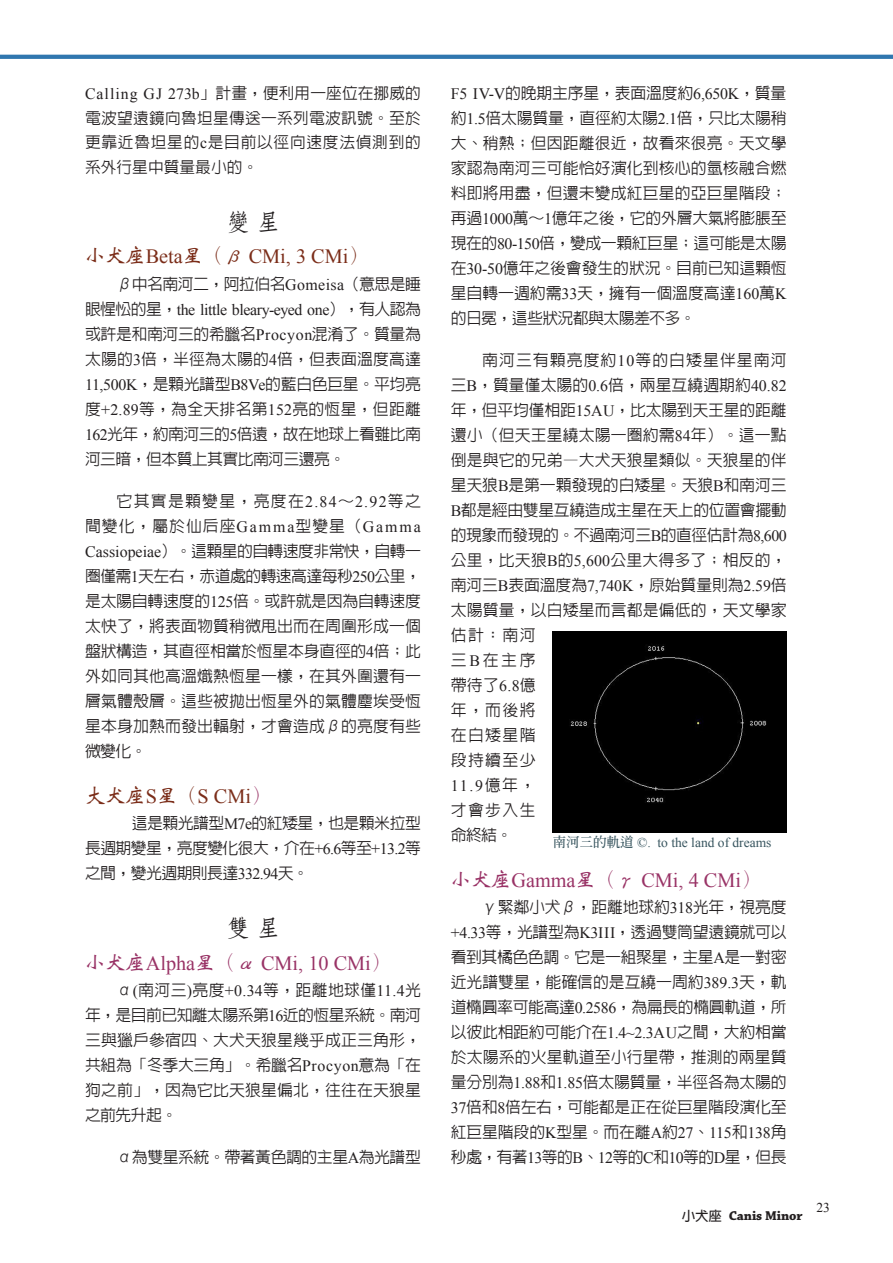
<style>
.page{position:relative;width:893px;height:1263px;background:#fff}
.page>*{position:absolute;margin:0;border:0;box-sizing:border-box;transform-origin:0 0}
.小標{font:700 24px "Nan Sung";color:#231f20}
.小小標{font:20.25px "Times New Roman";color:#936}
.小小標-2{font:20.25px "Times New Roman";color:#7b2d19}
.小小標-3{font:700 20.25px "Wei Bei";color:#7b2d19}
.內文{font:500 15.9px/25px "Lin Gothic";letter-spacing:-.01em;color:#231f20;text-align:justify}
.內文-2{font:500 15.9px "Lin Gothic";letter-spacing:-.03em;color:#231f20}
.內文-3{font:500 15.75px/24.8px "Lin Gothic";letter-spacing:.015em;color:#231f20;text-align:justify}
.說明文字{font:13.5px "Times New Roman";color:#38555f}
.t1{font:700 13.5px "Chaparral Pro";letter-spacing:-.005em;color:#231f20}
.t2{font:13.5px "Times New Roman";color:#231f20}
.s1{font-family:"Times New Roman";font-weight:400}
.s2{font-family:"Wei Bei";font-weight:700}
.s3{color:#936}
.s4{font-family:"Inn Ming";font-weight:700}
.s5{font-family:"Lin Gothic"}
</style>
<div class="page">
<svg style="left:0;top:55px;width:893px;height:4px;background:#3479b0"></svg>
<div style="left:553px;top:631px;width:234px;height:201px;background:#000"></div>
<p class="內文-3" style="left:85px;top:81px;width:337px"><span class="s1">Calling GJ 273b</span>」計畫，便利用一座位在挪威的電波望遠鏡向魯坦星傳送一系列電波訊號。至於更靠近魯坦星的<span class="s1">c</span>是目前以徑向速度法偵測到的系外行星中質量最小的。</p>
<p class="小標" style="left:226px;top:210px;width:55px">變星</p>
<p class="小小標-2" style="left:85px;top:243px;width:285px"><span class="s2">小犬座</span>Beta<span class="s2">星（β</span> CMi, 3 CMi<span class="s2">）</span></p>
<p class="內文" style="left:85px;top:271px;width:338px;text-indent:32px">β中名南河二，阿拉伯名<span class="s1">Gomeisa</span>（意思是睡眼惺忪的星，<span class="s1">the little bleary-eyed one</span>），有人認為或許是和南河三的希臘名<span class="s1">Procyon</span>混淆了。質量為太陽的<span class="s1">3</span>倍，半徑為太陽的<span class="s1">4</span>倍，但表面溫度高達<span class="s1">11,500K</span>，是顆光譜型<span class="s1">B8Ve</span>的藍白色巨星。平均亮度<span class="s1">+2.89</span>等，為全天排名第<span class="s1">152</span>亮的恆星，但距離<span class="s1">162</span>光年，約南河三的<span class="s1">5</span>倍遠，故在地球上看雖比南河三暗，但本質上其實比南河三還亮。</p>
<p class="內文" style="left:85px;top:488px;width:337px;text-indent:32px">它其實是顆變星，亮度在<span class="s1">2.84</span>～<span class="s1">2.92</span>等之間變化，屬於仙后座<span class="s1">Gamma</span>型變星（<span class="s1">Gamma Cassiopeiae</span>）。這顆星的自轉速度非常快，自轉一圈僅需<span class="s1">1</span>天左右，赤道處的轉速高達每秒<span class="s1">250</span>公里，是太陽自轉速度的<span class="s1">125</span>倍。或許就是因為自轉速度太快了，將表面物質稍微甩出而在周圍形成一個盤狀構造，其直徑相當於恆星本身直徑的<span class="s1">4</span>倍；此外如同其他高溫熾熱恆星一樣，在其外圍還有一層氣體殼層。這些被拋出恆星外的氣體塵埃受恆星本身加熱而發出輻射，才會造成β的亮度有些微變化。</p>
<p class="小小標-3" style="left:85px;top:785px;width:188px">大犬座<span class="s1">S</span>星（<span class="s1">S CMi</span><span class="s3">）</span></p>
<p class="內文" style="left:85px;top:811px;width:337px;text-indent:32px">　這是顆光譜型<span class="s1">M7e</span>的紅矮星，也是顆米拉型長週期變星，亮度變化很大，介在<span class="s1">+6.6</span>等至<span class="s1">+13.2</span>等之間，變光週期則長達<span class="s1">332.94</span>天。</p>
<p class="小標" style="left:226px;top:916px;width:55px">雙星</p>
<p class="小小標" style="left:85px;top:949px;width:308px"><span class="s2">小犬座</span>Alpha<span class="s2">星（α</span> CMi, 10 CMi<span class="s2">）</span></p>
<p class="內文" style="left:85px;top:978px;width:337px;text-indent:32px">α<span class="s1">(</span>南河三<span class="s1">)</span>亮度<span class="s1">+0.34</span>等，距離地球僅<span class="s1">11.4</span>光年，是目前已知離太陽系第<span class="s1">16</span>近的恆星系統。南河三與獵戶參宿四、大犬天狼星幾乎成正三角形，共組為「冬季大三角」。希臘名<span class="s1">Procyon</span>意為「在狗之前」，因為它比天狼星偏北，往往在天狼星之前先升起。</p>
<p class="內文-2" style="left:117px;top:1149px;width:306px">α為雙星系統。帶著黃色調的主星<span class="s1">A</span>為光譜型</p>
<p class="內文" style="left:451px;top:80px;width:338px"><span class="s1">F5 IV-V</span>的晚期主序星，表面溫度約<span class="s1">6,650K</span>，質量約<span class="s1">1.5</span>倍太陽質量，直徑約太陽<span class="s1">2.1</span>倍，只比太陽稍大、稍熱；但因距離很近，故看來很亮。天文學家認為南河三可能恰好演化到核心的氫核融合燃料即將用盡，但還未變成紅巨星的亞巨星階段；再過<span class="s1">1000</span>萬～<span class="s1">1</span>億年之後，它的外層大氣將膨脹至現在的<span class="s1">80-150</span>倍，變成一顆紅巨星；這可能是太陽在<span class="s1">30-50</span>億年之後會發生的狀況。目前已知這顆恆星自轉一週約需<span class="s1">33</span>天，擁有一個溫度高達<span class="s1">160</span>萬<span class="s1">K</span>的日冕，這些狀況都與太陽差不多。</p>
<p class="內文" style="left:451px;top:347px;width:337px;text-align:left;text-indent:32px">南河三有顆亮度約<span class="s1">10</span>等的白矮星伴星南河三<span class="s1">B</span>，質量僅太陽的<span class="s1">0.6</span>倍，兩星互繞週期約<span class="s1">40.82</span>年，但平均僅相距<span class="s1">15AU</span>，比太陽到天王星的距離還小（但天王星繞太陽一圈約需<span class="s1">84</span>年）。這一點倒是與它的兄弟—大犬天狼星類似。天狼星的伴星天狼<span class="s1">B</span>是第一顆發現的白矮星。天狼<span class="s1">B</span>和南河三<br><span class="s1">B</span>都是經由雙星互繞造成主星在天上的位置會擺動的現象而發現的。不過南河三<span class="s1">B</span>的直徑估計為<span class="s1">8,600</span>公里，比天狼<span class="s1">B</span>的<span class="s1">5,600</span>公里大得多了；相反的，南河三<span class="s1">B</span>表面溫度為<span class="s1">7,740K</span>，原始質量則為<span class="s1">2.59</span>倍太陽質量，以白矮星而言都是偏低的，天文學家估計：南河<br>三<span class="s1">B</span>在主序<br>帶待了<span class="s1">6.8</span>億<br>年，而後將<br>在白矮星階<br>段持續至少<br><span class="s1">11.9</span>億年，<br>才會步入生<br>命終結。</p>
<p class="小小標" style="left:451px;top:866px;width:312px"><span class="s2">小犬座</span>Gamma<span class="s2">星（γ</span> CMi, 4 CMi<span class="s2">）</span></p>
<p class="內文" style="left:451px;top:895px;width:338px;text-indent:32px">γ緊鄰小犬β，距離地球約<span class="s1">318</span>光年，視亮度<span class="s1">+4.33</span>等，光譜型為<span class="s1">K3III</span>，透過雙筒望遠鏡就可以看到其橘色色調。它是一組聚星，主星<span class="s1">A</span>是一對密近光譜雙星，能確信的是互繞一周約<span class="s1">389.3</span>天，軌道橢圓率可能高達<span class="s1">0.2586</span>，為扁長的橢圓軌道，所以彼此相距約可能介在<span class="s1">1.4~2.3AU</span>之間，大約相當於太陽系的火星軌道至小行星帶，推測的兩星質量分別為<span class="s1">1.88</span>和<span class="s1">1.85</span>倍太陽質量，半徑各為太陽的<span class="s1">37</span>倍和<span class="s1">8</span>倍左右，可能都是正在從巨星階段演化至紅巨星階段的<span class="s1">K</span>型星。而在離<span class="s1">A</span>約<span class="s1">27</span>、<span class="s1">115</span>和<span class="s1">138</span>角秒處，有著<span class="s1">13</span>等的<span class="s1">B</span>、<span class="s1">12</span>等的<span class="s1">C</span>和<span class="s1">10</span>等的<span class="s1">D</span>星，但長</p>
<p class="說明文字" style="left:553px;top:833px;width:220px"><span class="s4">南河三的軌道</span> ©. to the land of dreams</p>
<p class="t1" style="left:682px;top:1208px;width:122px"><span class="s5">小犬座</span> Canis Minor</p>
<p class="t2" style="left:816px;top:1199px;width:15px">23</p>
</div>
